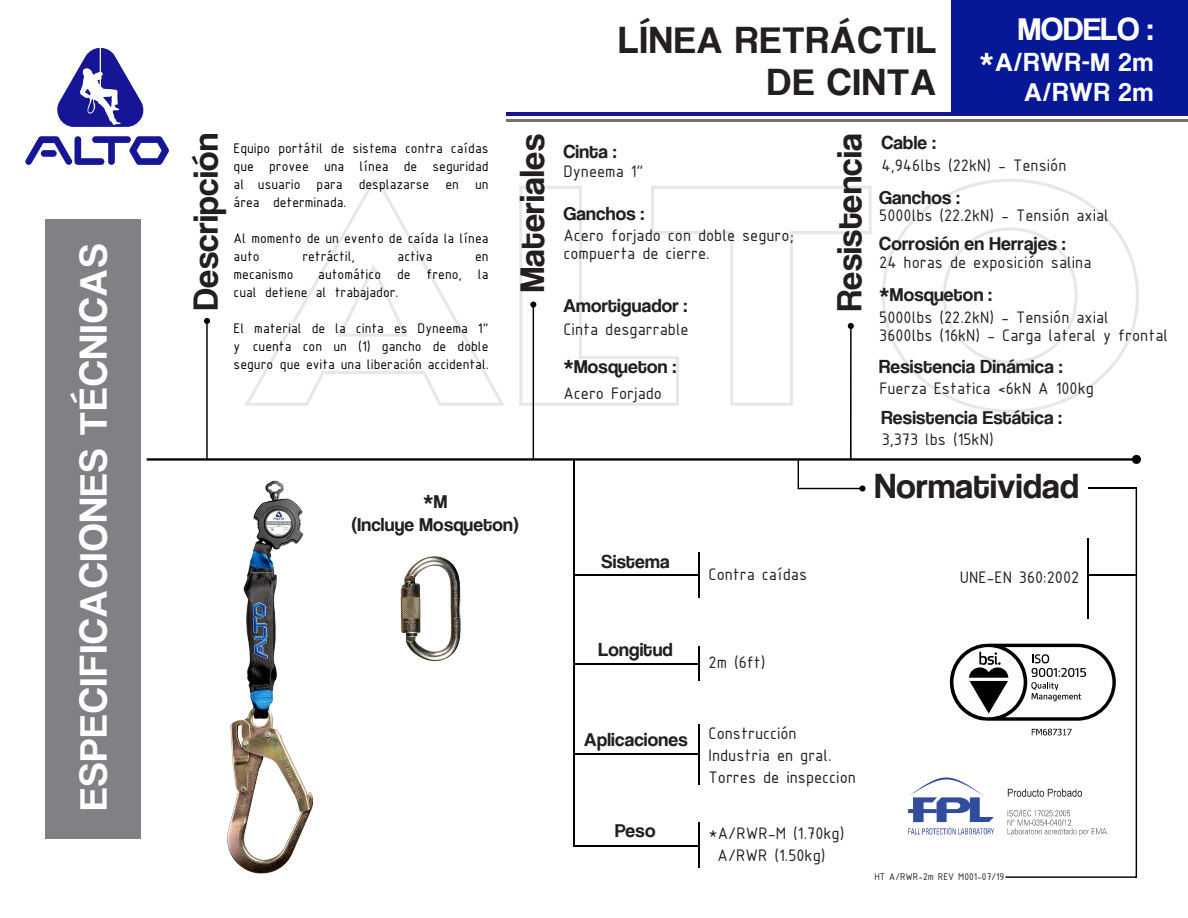
<style>
.page{position:relative;width:1188px;height:918px;background:#fff}
.page>*{position:absolute;margin:0;border:0;box-sizing:border-box;transform-origin:0 0}
.t1{font:40.35px "Coolvetica Rg";letter-spacing:.05em;color:#fff}
.t2{font:39px/42px "Coolvetica Rg";letter-spacing:.05em;color:#231f20;text-align:right}
.t3{font:36px "Coolvetica Rg";letter-spacing:.01em;color:#231f20}
.t4{font:33px "Coolvetica Rg";color:#fff}
.t5{font:27px/30px "Coolvetica Rg";letter-spacing:.05em;color:#fff;text-align:right}
.t6{font:19.5px/23.4px "Coolvetica Rg";letter-spacing:.01em;color:#231f20;text-align:center}
.t7{font:18px/18px "ISOCPEUR";color:#231f20}
.t8{font:15px/18px "ISOCPEUR";color:#000;text-align:justify}
.t9{font:10.5px "ISOCPEUR";color:#231f20}
</style>
<div class="page">
<svg style="left:304px;top:179px;width:835px;height:123px"></svg>
<hr style="left:574px;top:459px;width:1px;height:387px;background:#000">
<hr style="left:698px;top:552px;width:2px;height:46px;background:#000">
<hr style="left:574px;top:574px;width:125px;height:2px;background:#000">
<hr style="left:574px;top:663px;width:125px;height:1px;background:#000">
<hr style="left:574px;top:754px;width:125px;height:1px;background:#000">
<hr style="left:574px;top:845px;width:125px;height:2px;background:#000">
<hr style="left:698px;top:646px;width:2px;height:35px;background:#000">
<hr style="left:698px;top:724px;width:2px;height:61px;background:#000">
<hr style="left:698px;top:822px;width:2px;height:46px;background:#000">
<svg style="left:147px;top:302px;width:994px;height:190px"></svg>
<hr style="left:1088px;top:487px;width:48px;height:2px;background:#000">
<svg style="left:1005px;top:488px;width:132px;height:390px"></svg>
<svg style="left:1008px;top:789px;width:74px;height:8px"></svg>
<svg style="left:908px;top:828px;width:86px;height:7px"></svg>
<svg style="left:908px;top:777px;width:86px;height:45px"></svg>
<svg style="left:1008px;top:810px;width:99px;height:26px"></svg>
<svg style="left:25px;top:136px;width:144px;height:29px"></svg>
<svg style="left:57px;top:48px;width:87px;height:79px"></svg>
<hr style="left:507px;top:113px;width:681px;height:3px;background:#151596">
<hr style="left:507px;top:119px;width:681px;height:3px;background:#717376">
<hr style="left:1087px;top:539px;width:1px;height:80px;background:#000">
<hr style="left:1088px;top:574px;width:48px;height:2px;background:#000">
<svg style="left:1032px;top:729px;width:40px;height:6px"></svg>
<svg style="left:950px;top:644px;width:166px;height:77px"></svg>
<div style="left:45px;top:219px;width:95px;height:620px;background:#808184"></div>
<div style="left:952px;top:0;width:236px;height:113px;background:#071897"></div>
<img style="left:414px;top:556px;width:47px;height:106px">
<img style="left:163px;top:474px;width:251px;height:400px">
<h1 class="t1" style="left:70px;top:810px;width:567px;rotate:-90deg">ESPECIFICACIONES TÉCNICAS</h1>
<h2 class="t2" style="left:619px;top:19px;width:319px">LÍNEA RETRÁCTIL<br>DE CINTA</h2>
<h3 class="t4" style="left:1018px;top:10px;width:136px">MODELO :</h3>
<h3 class="t5" style="left:980px;top:47px;width:175px">*A/RWR-M 2m<br>A/RWR 2m</h3>
<h3 class="t3" style="left:185px;top:310px;width:178px;rotate:-90deg">Descripción</h3>
<h3 class="t3" style="left:511px;top:292px;width:159px;rotate:-90deg">Materiales</h3>
<h3 class="t3" style="left:828px;top:311px;width:179px;rotate:-90deg">Resistencia</h3>
<p class="t8" style="left:234px;top:139px;width:256px">Equipo portátil de sistema contra caídas que provee una línea de seguridad al usuario para desplazarse en un área determinada.</p>
<p class="t8" style="left:234px;top:229px;width:256px">Al momento de un evento de caída la línea auto</p>
<p class="t6" style="left:564px;top:140px;width:55px">Cinta :</p>
<p class="t7" style="left:564px;top:162px;width:82px">Dyneema 1"</p>
<p class="t6" style="left:564px;top:202px;width:82px">Ganchos :</p>
<p class="t7" style="left:564px;top:226px;width:232px">Acero forjado con doble seguro; compuerta de cierre.</p>
<p class="t8" style="left:302px;top:247px;width:54px">retráctil,</p>
<p class="t8" style="left:398px;top:247px;width:36px">activa</p>
<p class="t8" style="left:475px;top:247px;width:15px">en</p>
<p class="t8" style="left:234px;top:265px;width:256px;text-indent:85px">automático de freno, la cual detiene al trabajador.</p>
<p class="t8" style="left:234px;top:319px;width:257px">El material de la cinta es Dyneema 1” y cuenta con un (1) gancho de doble seguro que evita una liberación accidental.</p>
<p class="t8" style="left:234px;top:265px;width:61px">mecanismo</p>
<p class="t6" style="left:564px;top:294px;width:125px">Amortiguador :</p>
<p class="t7" style="left:564px;top:320px;width:127px">Cinta desgarrable</p>
<p class="t6" style="left:564px;top:354px;width:114px">*Mosqueton :</p>
<p class="t6" style="left:351px;top:489px;width:170px">*M<br>(Incluye Mosqueton)</p>
<p class="t7" style="left:564px;top:383px;width:100px">Acero Forjado</p>
<p class="t6" style="left:602px;top:549px;width:69px">Sistema</p>
<p class="t7" style="left:709px;top:565px;width:100px">Contra caídas</p>
<p class="t6" style="left:881px;top:130px;width:56px">Cable :</p>
<p class="t7" style="left:881px;top:156px;width:187px">4,946lbs (22kN) - Tensión</p>
<p class="t6" style="left:879px;top:185px;width:82px">Ganchos :</p>
<p class="t6" style="left:879px;top:232px;width:188px">Corrosión en Herrajes :</p>
<p class="t6" style="left:879px;top:283px;width:114px">*Mosqueton :</p>
<p class="t7" style="left:879px;top:205px;width:231px">5000lbs (22.2kN) - Tensión axial</p>
<p class="t7" style="left:879px;top:253px;width:214px">24 horas de exposición salina</p>
<p class="t7" style="left:879px;top:308px;width:290px">5000lbs (22.2kN) - Tensión axial<br>3600lbs (16kN) - Carga lateral y frontal</p>
<p class="t6" style="left:879px;top:354px;width:185px">Resistencia Dinámica :</p>
<p class="t6" style="left:881px;top:406px;width:182px">Resistencia Estática :</p>
<p class="t7" style="left:879px;top:379px;width:216px">Fuerza Estatica &lt;6kN A 100kg</p>
<p class="t7" style="left:882px;top:430px;width:113px">3,373 lbs (15kN)</p>
<h3 class="t3" style="left:875px;top:465px;width:206px">Normatividad</h3>
<p class="t7" style="left:960px;top:568px;width:121px">UNE-EN 360:2002</p>
<p class="t6" style="left:599px;top:638px;width:76px">Longitud</p>
<p class="t7" style="left:709px;top:653px;width:58px">2m (6ft)</p>
<p class="t6" style="left:584px;top:727px;width:105px">Aplicaciones</p>
<p class="t6" style="left:615px;top:819px;width:42px">Peso</p>
<p class="t7" style="left:709px;top:722px;width:124px;line-height:21.9px">Construcción<br>Industria en gral.</p>
<p class="t7" style="left:709px;top:768px;width:149px">Torres de inspeccion</p>
<p class="t7" style="left:709px;top:821px;width:137px;line-height:21.9px;text-align:center">*A/RWR-M (1.70kg)<br>A/RWR (1.50kg)</p>
<p class="t9" style="left:874px;top:870px;width:131px">HT A/RWR-2m REV M001-07/19</p>
</div>
